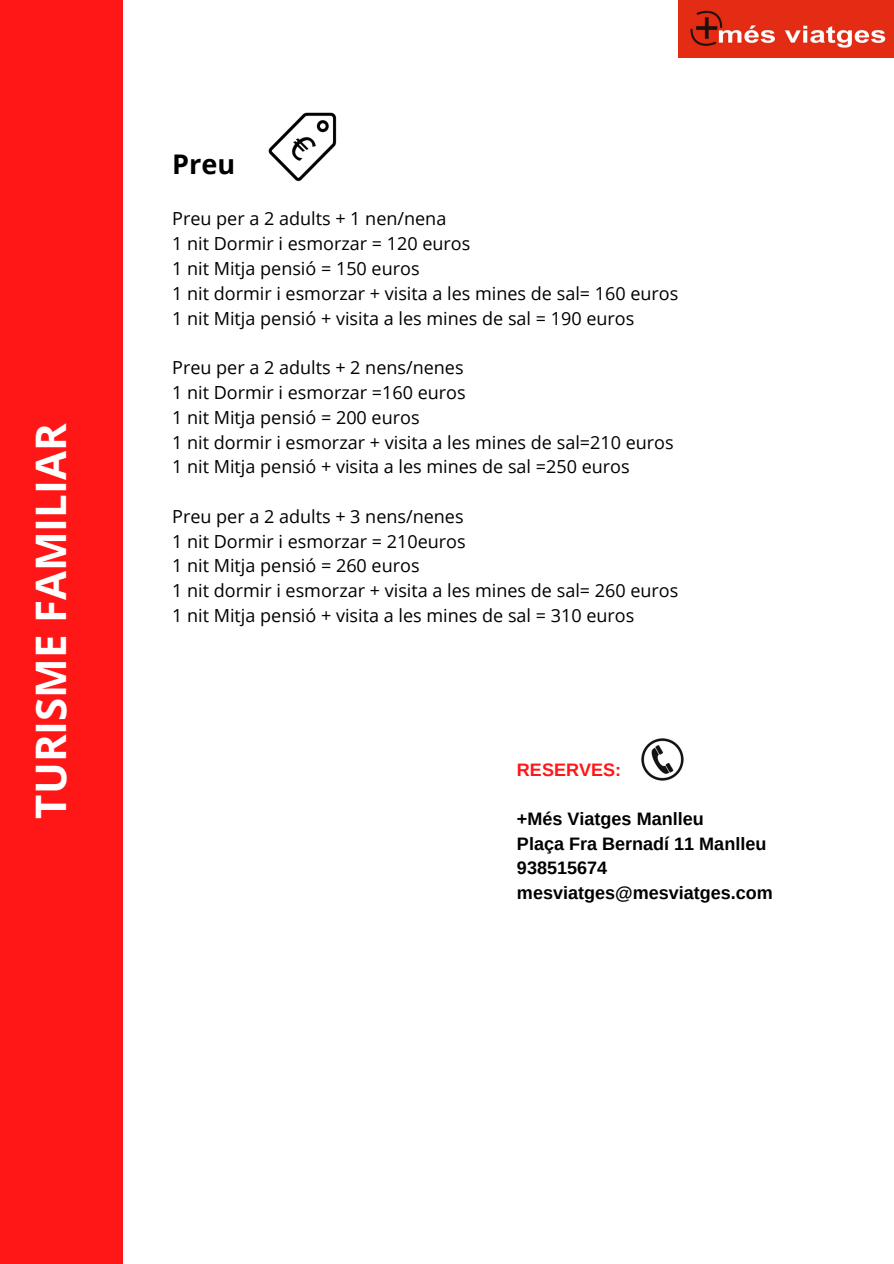
<style>
.page{position:relative;width:894px;height:1264px;background:#fff}
.page>*{position:absolute;margin:0;border:0;box-sizing:border-box;transform-origin:0 0}
.t1{font:700 42px "Open Sans";color:#fff}
.t2{font:700 27px "Open Sans";color:#000}
.t3{font:18px/24.8px "Open Sans";color:#000}
.t4{font:700 18px/24.6px "Arimo";color:#000}
.t5{font:700 18px "Arimo";color:#ff1616}
</style>
<div class="page">
<div style="left:0;top:0;width:122px;height:1263px;background:#ff1616"></div>
<img style="left:678px;top:0;width:215px;height:57px">
<img style="left:268px;top:112px;width:69px;height:70px">
<img style="left:641px;top:738px;width:42px;height:42px">
<h1 class="t1" style="left:21px;top:818px;width:397px;rotate:-90deg">TURISME FAMILIAR</h1>
<h2 class="t2" style="left:172px;top:145px;width:64px">Preu</h2>
<p class="t3" style="left:172px;top:206px;width:507px">Preu per a 2 adults + 1 nen/nena<br>1 nit Dormir i esmorzar = 120 euros<br>1 nit Mitja pensió = 150 euros<br>1 nit dormir i esmorzar + visita a les mines de sal= 160 euros 1 nit Mitja pensió + visita a les mines de sal = 190 euros</p>
<p class="t3" style="left:172px;top:355px;width:503px">Preu per a 2 adults + 2 nens/nenes<br>1 nit Dormir i esmorzar =160 euros<br>1 nit Mitja pensió = 200 euros<br>1 nit dormir i esmorzar + visita a les mines de sal=210 euros 1 nit Mitja pensió + visita a les mines de sal =250 euros</p>
<p class="t3" style="left:172px;top:503px;width:507px">Preu per a 2 adults + 3 nens/nenes<br>1 nit Dormir i esmorzar = 210euros<br>1 nit Mitja pensió = 260 euros<br>1 nit dormir i esmorzar + visita a les mines de sal= 260 euros 1 nit Mitja pensió + visita a les mines de sal = 310 euros</p>
<p class="t5" style="left:517px;top:759px;width:106px">RESERVES:</p>
<p class="t4" style="left:517px;top:806px;width:257px">+Més Viatges Manlleu<br>Plaça Fra Bernadí 11 Manlleu<br>938515674 mesviatges@mesviatges.com</p>
</div>
